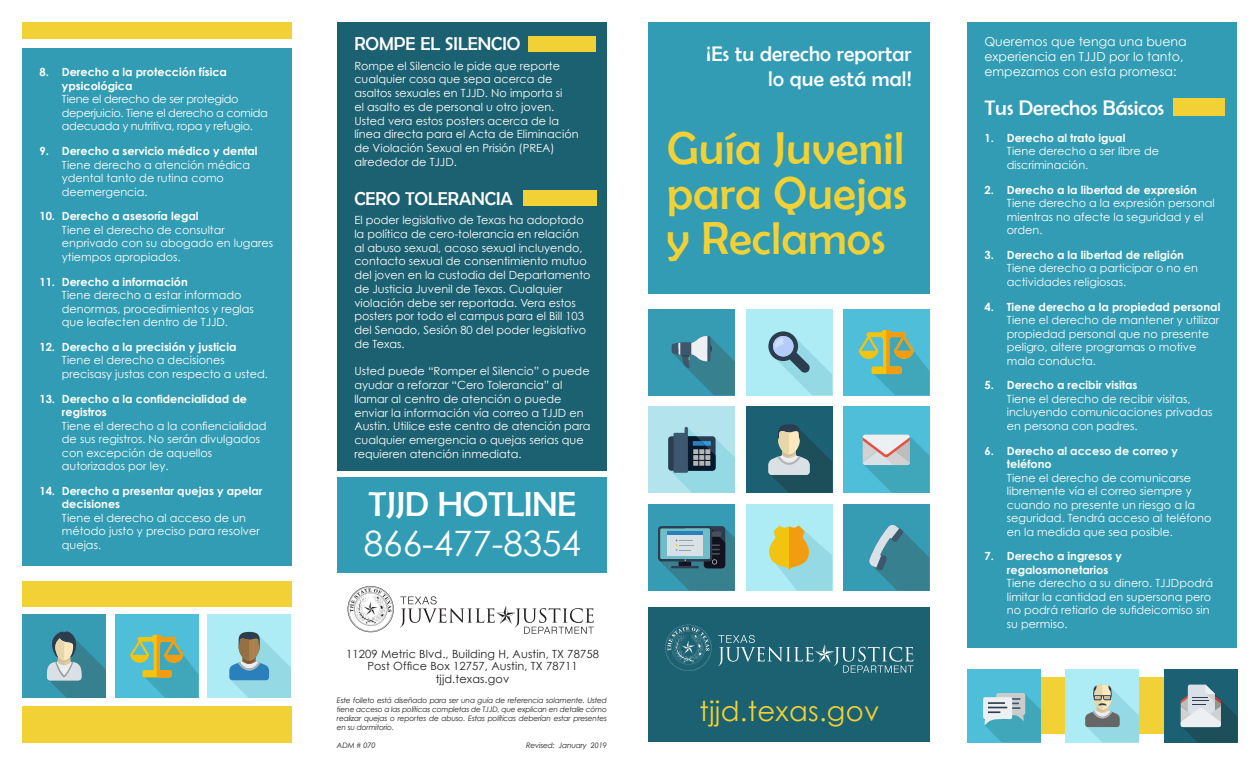
<style>
.page{position:relative;width:1260px;height:765px;background:#fff}
.page>*{position:absolute;margin:0;border:0;box-sizing:border-box;transform-origin:0 0}
.t1{font:46.25px/45px "Berlin Sans FB";letter-spacing:.01em;color:#f2d136;text-align:justify}
.t2{font:35px "Century Gothic";color:#fff}
.t3{font:35px "Berlin Sans FB";color:#fff}
.t4{font:27.5px "Century Gothic";letter-spacing:.01em;color:#f2d136}
.t5{font:21.25px "Berlin Sans FB";letter-spacing:.01em;color:#fff}
.t6{font:18.75px "Berlin Sans FB";color:#fff}
.t7{font:12.5px/15px "Century Gothic";color:#fff}
.t8{font:11.25px/13.5px "Century Gothic";color:#fff}
.t9{font:11.25px/13.5px "Century Gothic";letter-spacing:-.025em;color:#fff}
.t10{font:11.25px "Century Gothic";letter-spacing:.01em;color:#231f20}
.t11{font:italic 7.5px/9px "Century Gothic";letter-spacing:-.025em;color:#231f20;text-align:justify}
.s1{font-weight:700}
</style>
<div class="page">
<div style="left:338px;top:477px;width:270px;height:96px;background:#319cb3"></div>
<div style="left:987px;top:678px;width:231px;height:56px;background:#f2d136"></div>
<div style="left:649px;top:22px;width:281px;height:272px;background:#319cb3"></div>
<div style="left:649px;top:608px;width:281px;height:134px;background:#1c6171"></div>
<svg style="left:665px;top:625px;width:46px;height:46px"></svg>
<svg style="left:718px;top:635px;width:195px;height:38px"></svg>
<svg style="left:348px;top:586px;width:46px;height:46px"></svg>
<svg style="left:400px;top:596px;width:194px;height:38px"></svg>
<div style="left:968px;top:22px;width:270px;height:626px;background:#319cb3"></div>
<div style="left:338px;top:22px;width:270px;height:449px;background:#1c6171"></div>
<div style="left:22px;top:49px;width:270px;height:517px;background:#319cb3"></div>
<div style="left:649px;top:309px;width:86px;height:86px;background:#369cb3"></div>
<svg style="left:672px;top:336px;width:63px;height:59px"></svg>
<div style="left:746px;top:309px;width:86px;height:86px;background:#adebf5"></div>
<svg style="left:768px;top:331px;width:64px;height:64px"></svg>
<div style="left:843px;top:309px;width:86px;height:86px;background:#4fbfd9"></div>
<svg style="left:859px;top:330px;width:70px;height:65px"></svg>
<div style="left:843px;top:504px;width:86px;height:87px;background:#369cb3"></div>
<svg style="left:869px;top:524px;width:60px;height:67px"></svg>
<div style="left:649px;top:407px;width:86px;height:86px;background:#b3e3ed"></div>
<svg style="left:668px;top:427px;width:67px;height:66px"></svg>
<div style="left:843px;top:407px;width:86px;height:86px;background:#4fbfd9"></div>
<svg style="left:863px;top:435px;width:66px;height:58px"></svg>
<div style="left:746px;top:504px;width:86px;height:87px;background:#adebf5"></div>
<svg style="left:769px;top:526px;width:63px;height:65px"></svg>
<div style="left:746px;top:407px;width:86px;height:86px;background:#1c6173"></div>
<svg style="left:768px;top:424px;width:64px;height:69px"></svg>
<div style="left:649px;top:504px;width:86px;height:87px;background:#369cb3"></div>
<svg style="left:658px;top:526px;width:77px;height:65px;background:#508696"></svg>
<div style="left:22px;top:22px;width:270px;height:17px;background:#f2d136"></div>
<div style="left:22px;top:581px;width:270px;height:26px;background:#f2d136"></div>
<div style="left:22px;top:706px;width:270px;height:36px;background:#f2d136"></div>
<div style="left:523px;top:190px;width:73px;height:15px;background:#f2d136"></div>
<div style="left:529px;top:36px;width:67px;height:16px;background:#f2d136"></div>
<div style="left:1173px;top:99px;width:52px;height:17px;background:#f2d136"></div>
<div style="left:22px;top:614px;width:84px;height:84px;background:#369cb3"></div>
<svg style="left:47px;top:631px;width:59px;height:67px"></svg>
<div style="left:115px;top:614px;width:83px;height:84px;background:#4fbfd9"></div>
<svg style="left:130px;top:635px;width:68px;height:63px"></svg>
<div style="left:207px;top:614px;width:84px;height:84px;background:#adebf5"></div>
<svg style="left:229px;top:632px;width:62px;height:66px"></svg>
<div style="left:968px;top:669px;width:73px;height:73px;background:#4fbfd9"></div>
<svg style="left:983px;top:693px;width:58px;height:50px;background:#74b8c7"></svg>
<div style="left:1164px;top:669px;width:74px;height:73px;background:#1c6173"></div>
<svg style="left:1181px;top:685px;width:57px;height:58px"></svg>
<div style="left:1066px;top:669px;width:73px;height:73px;background:#adebf5"></div>
<svg style="left:1085px;top:685px;width:54px;height:57px"></svg>
<p class="t9" style="left:62px;top:65px;width:208px;text-indent:-22px"><span class="s1">8. Derecho a la protección física ypsicológica<br></span>Tiene el derecho de ser protegido deperjuicio. Tiene el derecho a comida adecuada y nutritiva, ropa y refugio.</p>
<p class="t8" style="left:62px;top:144px;width:197px;text-indent:-22px"><span class="s1">9. Derecho a servicio médico y dental<br></span>Tiene derecho a atención médica ydental tanto de rutina como deemergencia.</p>
<p class="t8" style="left:62px;top:209px;width:213px;text-indent:-22px"><span class="s1">10. Derecho a asesoría legal<br></span>Tiene el derecho de consultar enprivado con su abogado en lugares ytiempos apropiados.</p>
<p class="t8" style="left:62px;top:275px;width:194px;text-indent:-22px"><span class="s1">11. Derecho a información<br></span>Tiene derecho a estar informado denormas, procedimientos y reglas que leafecten dentro de TJJD.</p>
<p class="t8" style="left:62px;top:340px;width:208px;text-indent:-22px"><span class="s1">12. Derecho a la precisión y justicia<br></span>Tiene el derecho a decisiones precisasy justas con respecto a usted.</p>
<p class="t8" style="left:62px;top:392px;width:206px;text-indent:-22px"><span class="s1">13. Derecho a la confidencialidad de registros<br></span>Tiene el derecho a la confiencialidad de sus registros. No serán divulgados con excepción de aquellos autorizados por ley.</p>
<p class="t8" style="left:62px;top:484px;width:202px;text-indent:-22px"><span class="s1">14. Derecho a presentar quejas y apelar decisiones<br></span>Tiene el derecho al acceso de un método justo y preciso para resolver quejas.</p>
<p class="t6" style="left:354px;top:34px;width:168px">ROMPE EL SILENCIO</p>
<p class="t8" style="left:354px;top:59px;width:226px">Rompe el Silencio le pide que reporte cualquier cosa que sepa acerca de asaltos sexuales en TJJD. No importa si<br>el asalto es de personal u otro joven.<br>Usted vera estos posters acerca de la línea directa para el Acta de Eliminación de Violación Sexual en Prisión (PREA) alrededor de TJJD.</p>
<p class="t6" style="left:354px;top:188px;width:160px">CERO TOLERANCIA</p>
<p class="t8" style="left:354px;top:213px;width:238px">El poder legislativo de Texas ha adoptado la política de cero-tolerancia en relación al abuso sexual, acoso sexual incluyendo, contacto sexual de consentimiento mutuo del joven en la custodia del Departamento de Justicia Juvenil de Texas. Cualquier violación debe ser reportada. Vera estos posters por todo el campus para el Bill 103 del Senado, Sesión 80 del poder legislativo de Texas.</p>
<p class="t8" style="left:354px;top:364px;width:238px">Usted puede “Romper el Silencio” o puede ayudar a reforzar “Cero Tolerancia” al llamar al centro de atención o puede enviar la información vía correo a TJJD en Austin. Utilice este centro de atención para cualquier emergencia o quejas serias que requieren atención inmediata.</p>
<p class="t3" style="left:369px;top:484px;width:209px">TJJD HOTLINE</p>
<p class="t2" style="left:364px;top:522px;width:219px">866-477-8354</p>
<p class="t10" style="left:346px;top:647px;width:254px">11209 Metric Blvd., Building H, Austin, TX 78758</p>
<p class="t10" style="left:367px;top:659px;width:212px">Post Office Box 12757, Austin, TX 78711</p>
<p class="t10" style="left:436px;top:672px;width:75px">tjjd.texas.gov</p>
<p class="t11" style="left:337px;top:696px;width:272px">Este folleto está diseñado para ser una guía de referencia solamente. Usted tiene acceso a las políticas completas de TJJD, que explican en detalle cómo realizar quejas o reportes de abuso. Estas políticas deberían estar presentes en su dormitorio.</p>
<p class="t11" style="left:337px;top:741px;width:40px">ADM # 070</p>
<p class="t11" style="left:526px;top:741px;width:82px">Revised: January 2019</p>
<p class="t5" style="left:706px;top:42px;width:207px">¡Es tu derecho reportar</p>
<p class="t5" style="left:768px;top:67px;width:145px">lo que está mal!</p>
<p class="t1" style="left:667px;top:125px;width:241px">Guía Juvenil para Quejas y Reclamos</p>
<p class="t4" style="left:700px;top:695px;width:181px">tjjd.texas.gov</p>
<p class="t7" style="left:984px;top:34px;width:204px">Queremos que tenga una buena experiencia en TJJD por lo tanto, empezamos con esta promesa:</p>
<p class="t5" style="left:984px;top:96px;width:181px">Tus Derechos Básicos</p>
<p class="t8" style="left:1007px;top:131px;width:154px;text-indent:-22px"><span class="s1">1. Derecho al trato igual<br></span>Tiene derecho a ser libre de discriminación.</p>
<p class="t8" style="left:1007px;top:183px;width:210px;text-indent:-22px"><span class="s1">2. Derecho a la libertad de expresión<br></span>Tiene derecho a la expresión personal mientras no afecte la seguridad y el orden.</p>
<p class="t8" style="left:1007px;top:248px;width:193px;text-indent:-22px"><span class="s1">3. Derecho a la libertad de religión<br></span>Tiene derecho a participar o no en actividades religiosas.</p>
<p class="t8" style="left:1007px;top:300px;width:215px;text-indent:-22px"><span class="s1">4. Tiene derecho a la propiedad personal </span>Tiene el derecho de mantener y utilizar propiedad personal que no presente peligro, altere programas o motive mala conducta.</p>
<p class="t8" style="left:1007px;top:378px;width:207px;text-indent:-22px"><span class="s1">5. Derecho a recibir visitas<br></span>Tiene el derecho de recibir visitas, incluyendo comunicaciones privadas en persona con padres.</p>
<p class="t8" style="left:1007px;top:444px;width:206px;text-indent:-22px"><span class="s1">6. Derecho al acceso de correo y teléfono<br></span>Tiene el derecho de comunicarse libremente vía el correo siempre y cuando no presente un riesgo a la seguridad. Tendrá acceso al teléfono en la medida que sea posible.</p>
<p class="t8" style="left:1007px;top:549px;width:208px;text-indent:-22px"><span class="s1">7. Derecho a ingresos y regalosmonetarios<br></span>Tiene derecho a su dinero. TJJDpodrá limitar la cantidad en supersona pero no podrá retiarlo de sufideicomiso sin su permiso.</p>
</div>
